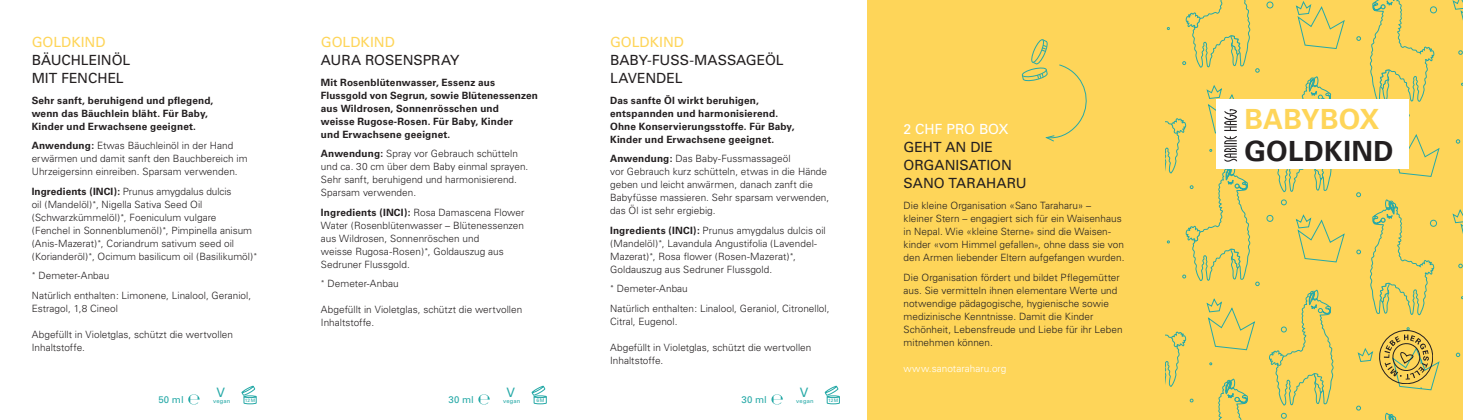
<style>
.page{position:relative;width:1463px;height:420px;background:#fff}
.page>*{position:absolute;margin:0;border:0;box-sizing:border-box;transform-origin:0 0}
.t1{font:700 27.8px "Univers CE";letter-spacing:.01em;color:#231f20}
.t2{font:700 27.8px "Univers CE";letter-spacing:.005em;color:#fed559}
.t3{font:14px/18px "Univers";letter-spacing:-.005em;color:#231f20}
.t4{font:14px "Univers";letter-spacing:-.005em;color:#fed559}
.t5{font:14px "Univers";letter-spacing:-.005em;color:#fff}
.t6{font:13px "Univers";color:#26a9a7}
.t7{font:300 10px/13px "Univers";color:#231f20}
.t8{font:700 10px/13px "Univers CE";letter-spacing:.015em;color:#231f20}
.t9{font:300 10px "Univers";letter-spacing:.005em;color:#fff}
.t10{font:9.6px "Univers";letter-spacing:.015em;color:#26a9a7}
.t11{font:5.8px "Univers";letter-spacing:.025em;color:#26a9a7}
.t12{font:5px "Univers";color:#26a9a7}
.t13{font:4.7px "Univers";color:#26a9a7}
.s1{font-family:"Univers CE";font-weight:700}
.s2{font-size:8px}
</style>
<div class="page">
<div style="left:1165px;top:0;width:298px;height:420px;background:#fed559"></div>
<svg style="left:1356px;top:36px;width:4px;height:5px"></svg>
<svg style="left:1356px;top:192px;width:4px;height:5px"></svg>
<svg style="left:1269px;top:76px;width:64px;height:116px"></svg>
<svg style="left:1281px;top:200px;width:5px;height:5px"></svg>
<div style="left:1266px;top:2px;width:7px;height:6px;border:1px solid #26a9a7;border-radius:50%"></div>
<svg style="left:1296px;top:1px;width:48px;height:48px"></svg>
<svg style="left:1357px;top:348px;width:16px;height:14px"></svg>
<svg style="left:1356px;top:250px;width:4px;height:4px"></svg>
<svg style="left:1356px;top:405px;width:4px;height:5px"></svg>
<svg style="left:1269px;top:290px;width:64px;height:115px"></svg>
<svg style="left:1281px;top:413px;width:5px;height:5px"></svg>
<div style="left:1266px;top:215px;width:7px;height:6px;border:1px solid #26a9a7;border-radius:50%"></div>
<svg style="left:1385px;top:413px;width:12px;height:7px"></svg>
<svg style="left:1296px;top:214px;width:48px;height:48px"></svg>
<svg style="left:1458px;top:264px;width:4px;height:4px"></svg>
<svg style="left:1370px;top:199px;width:66px;height:116px"></svg>
<svg style="left:1452px;top:209px;width:11px;height:25px"></svg>
<svg style="left:1456px;top:139px;width:4px;height:4px"></svg>
<svg style="left:1370px;top:0;width:66px;height:102px"></svg>
<svg style="left:1452px;top:0;width:11px;height:21px"></svg>
<svg style="left:1392px;top:134px;width:47px;height:43px"></svg>
<div style="left:867px;top:0;width:298px;height:420px;background:#fed559"></div>
<div style="left:1216px;top:99px;width:192px;height:69px;background:#fff"></div>
<svg style="left:1165px;top:0;width:94px;height:420px"></svg>
<svg style="left:1021px;top:39px;width:66px;height:103px"></svg>
<svg style="left:1379px;top:327px;width:60px;height:63px"></svg>
<svg style="left:188px;top:394px;width:12px;height:10px"></svg>
<svg style="left:242px;top:385px;width:14px;height:19px"></svg>
<svg style="left:478px;top:394px;width:12px;height:10px"></svg>
<svg style="left:532px;top:385px;width:14px;height:19px"></svg>
<svg style="left:771px;top:394px;width:12px;height:10px"></svg>
<svg style="left:825px;top:385px;width:14px;height:19px"></svg>
<h2 class="t4" style="left:32px;top:33px;width:75px">GOLDKIND</h2>
<h2 class="t3" style="left:32px;top:51px;width:100px">BÄUCHLEINÖL<br>MIT FENCHEL</h2>
<p class="t8" style="left:32px;top:94px;width:183px">Sehr sanft, beruhigend und pflegend, wenn das Bäuchlein bläht. Für Baby,<br>Kinder und Erwachsene geeignet.</p>
<p class="t7" style="left:32px;top:139px;width:217px"><span class="s1">Anwendung:</span> Etwas Bäuchleinöl in der Hand erwärmen und damit sanft den Bauchbereich im<br>Uhrzeigersinn einreiben. Sparsam verwenden.</p>
<p class="t7" style="left:32px;top:184px;width:227px"><span class="s1">Ingredients (INCI):</span> Prunus amygdalus dulcis<br>oil (Mandelöl)<sup>*</sup>, Nigella Sativa Seed Oil (Schwarzkümmelöl)<sup>*</sup>, Foeniculum vulgare (Fenchel in Sonnenblumenöl)<sup>*</sup>, Pimpinella anisum (Anis-Mazerat)<sup>*</sup>, Coriandrum sativum seed oil (Korianderöl)<sup>*</sup>, Ocimum basilicum oil (Basilikumöl)<sup>*</sup></p>
<p class="t7" style="left:32px;top:266px;width:221px;line-height:19.5px"><sup>*</sup> Demeter-Anbau<br>Natürlich enthalten: Limonene, Linalool, Geraniol,</p>
<p class="t7" style="left:32px;top:301px;width:88px">Estragol, 1,8 Cineol</p>
<p class="t7" style="left:32px;top:327px;width:203px">Abgefüllt in Violetglas, schützt die wertvollen<br>Inhaltstoffe.</p>
<h2 class="t4" style="left:321px;top:33px;width:75px">GOLDKIND</h2>
<h2 class="t3" style="left:321px;top:51px;width:140px">AURA ROSENSPRAY</h2>
<p class="t8" style="left:321px;top:76px;width:218px">Mit Rosenblütenwasser, Essenz aus Flussgold von Segrun, sowie Blütenessenzen aus Wildrosen, Sonnenrösschen und<br>weisse Rugose-Rosen. Für Baby, Kinder<br>und Erwachsene geeignet.</p>
<p class="t7" style="left:321px;top:147px;width:209px"><span class="s1">Anwendung:</span> Spray vor Gebrauch schütteln und ca. 30 cm über dem Baby einmal sprayen.<br>Sehr sanft, beruhigend und harmonisierend.<br>Sparsam verwenden.</p>
<p class="t7" style="left:321px;top:205px;width:205px"><span class="s1">Ingredients (INCI):</span> Rosa Damascena Flower Water (Rosenblütenwasser – Blütenessenzen aus Wildrosen, Sonnenröschen und<br>weisse Rugosa-Rosen)<sup>*</sup>, Goldauszug aus Sedruner Flussgold.</p>
<p class="t7" style="left:321px;top:277px;width:79px"><sup>*</sup> Demeter-Anbau</p>
<p class="t7" style="left:321px;top:303px;width:203px">Abgefüllt in Violetglas, schützt die wertvollen<br>Inhaltstoffe.</p>
<h2 class="t4" style="left:610px;top:33px;width:75px">GOLDKIND</h2>
<h2 class="t3" style="left:610px;top:51px;width:175px">BABY-FUSS-MASSAGEÖL<br>LAVENDEL</h2>
<p class="t8" style="left:610px;top:94px;width:186px">Das sanfte Öl wirkt beruhigen, entspannden und harmonisierend.<br>Ohne Konservierungsstoffe. Für Baby, Kinder und Erwachsene geeignet.</p>
<p class="t7" style="left:610px;top:152px;width:221px"><span class="s1">Anwendung:</span> Das Baby-Fussmassageöl<br>vor Gebrauch kurz schütteln, etwas in die Hände geben und leicht anwärmen, danach zanft die Babyfüsse massieren. Sehr sparsam verwenden, das Öl ist sehr ergiebig.</p>
<p class="t7" style="left:610px;top:223px;width:217px"><span class="s1">Ingredients (INCI):</span> Prunus amygdalus dulcis oil (Mandelöl)<sup>*</sup>, Lavandula Angustifolia (Lavendel-Mazerat)<sup>*</sup>, Rosa flower (Rosen-Mazerat)<sup>*</sup>, Goldauszug aus Sedruner Flussgold.</p>
<p class="t7" style="left:610px;top:279px;width:221px;line-height:19.5px"><sup>*</sup> Demeter-Anbau<br>Natürlich enthalten: Linalool, Geraniol, Citronellol,</p>
<p class="t7" style="left:610px;top:314px;width:69px">Citral, Eugenol.</p>
<p class="t7" style="left:610px;top:340px;width:203px">Abgefüllt in Violetglas, schützt die wertvollen<br>Inhaltstoffe.</p>
<p class="t10" style="left:158px;top:394px;width:27px">50 ml</p>
<h3 class="t6" style="left:216px;top:384px;width:10px">V</h3>
<p class="t11" style="left:213px;top:397px;width:19px">vegan</p>
<p class="t13" style="left:245px;top:397px;width:12px">12 M</p>
<p class="t10" style="left:448px;top:394px;width:27px">30 ml</p>
<h3 class="t6" style="left:506px;top:384px;width:10px">V</h3>
<p class="t11" style="left:503px;top:397px;width:19px">vegan</p>
<p class="t12" style="left:536px;top:397px;width:10px">6 M</p>
<p class="t10" style="left:741px;top:394px;width:27px">30 ml</p>
<h3 class="t6" style="left:800px;top:384px;width:10px">V</h3>
<p class="t11" style="left:796px;top:397px;width:19px">vegan</p>
<p class="t13" style="left:828px;top:397px;width:12px">12 M</p>
<h2 class="t5" style="left:903px;top:121px;width:107px">2 CHF PRO BOX</h2>
<h2 class="t3" style="left:903px;top:138px;width:125px">GEHT AN DIE<br>ORGANISATION<br>SANO TARAHARU</h2>
<p class="t7" style="left:903px;top:199px;width:222px">Die kleine Organisation «Sano Taraharu» –<br>kleiner Stern – engagiert sich für ein Waisenhaus in Nepal. Wie «kleine Sterne<span class="s2">»</span> sind die Waisen&shy;kinder «vom Himmel gefallen<span class="s2">»</span>, ohne dass sie von den Armen liebender Eltern aufgefangen wurden.</p>
<p class="t7" style="left:903px;top:271px;width:221px">Die Organisation fördert und bildet Pflegemütter aus. Sie vermitteln ihnen elementare Werte und notwendige pädagogische, hygienische sowie medizinische Kenntnisse. Damit die Kinder Schönheit, Lebensfreude und Liebe für ihr Leben mitnehmen können.</p>
<p class="t9" style="left:903px;top:362px;width:104px">www.sanotaraharu.org</p>
<h1 class="t2" style="left:1244px;top:103px;width:136px">BABYBOX</h1>
<h1 class="t1" style="left:1244px;top:135px;width:150px">GOLDKIND</h1>
</div>
